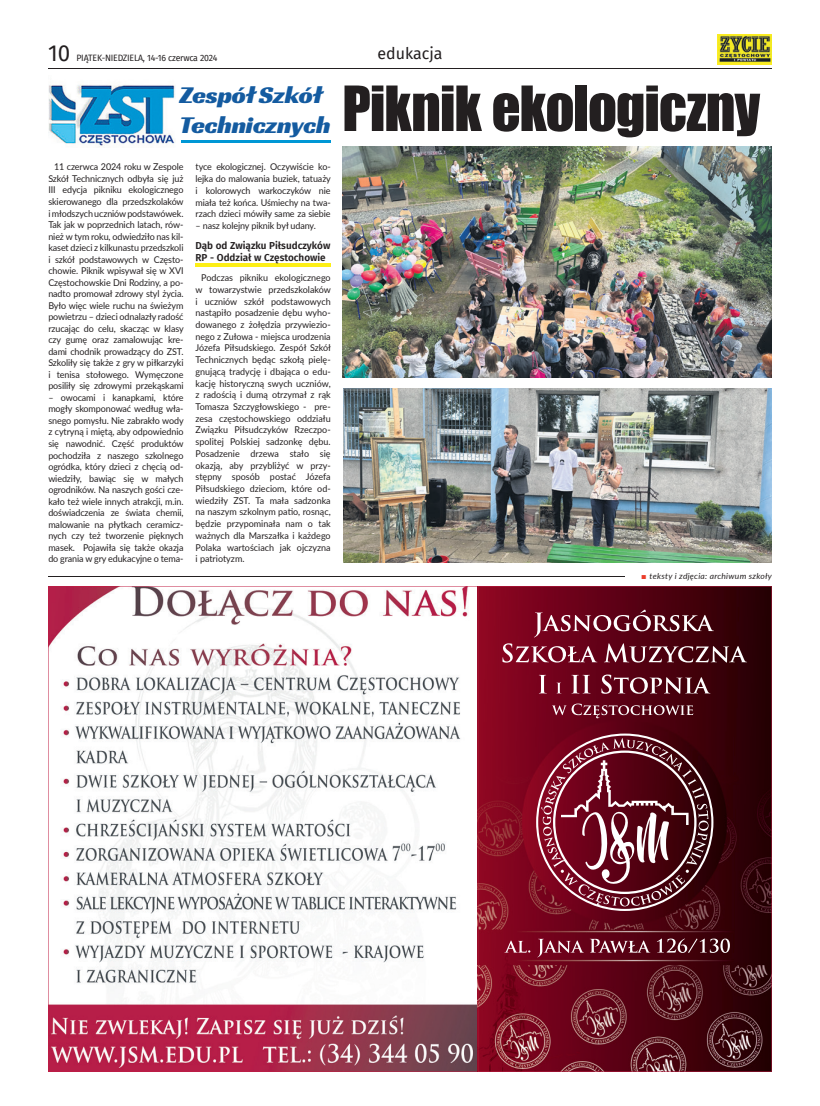
<style>
.page{position:relative;width:820px;height:1106px;background:#fff}
.page>*{position:absolute;margin:0;border:0;box-sizing:border-box;transform-origin:0 0}
.t1{font:57.5px "Impact";letter-spacing:-.02em;color:#231f20}
.t2{font:25px/30px "Racing Sans One";letter-spacing:-.01em;color:#145ba0}
.t3{font:23px "Fira Sans";color:#231f20}
.t4{font:16px "Fira Sans";color:#231f20}
.t5{font:600 10.1px/11.7px "Fira Sans";color:#231f20}
.t6{font:9.4px/11.5px "Lato";letter-spacing:-.01em;color:#231f20;text-align:justify;scale:.96 1}
.t7{font:9px "Fira Sans";letter-spacing:-.025em;color:#231f20}
.t8{font:italic 8.1px "Lato";letter-spacing:.03em;color:#231f20;scale:1.05 1}
.s1{font-family:"Arial";font-style:normal;font-size:8.6px;color:#eb3d2b}
</style>
<div class="page">
<hr style="left:48px;top:68px;width:723px;height:1px;background:#231f20">
<div style="left:717px;top:34px;width:54px;height:30px;background:#fcec22"></div>
<img style="left:718px;top:35px;width:53px;height:28px">
<svg style="left:48px;top:586px;width:429px;height:485px"></svg>
<svg style="left:477px;top:586px;width:294px;height:485px;background:#6a1928"></svg>
<svg style="left:73px;top:586px;width:35px;height:1px"></svg>
<hr style="left:48px;top:576px;width:576px;height:1px;background:#231f20">
<img style="left:48px;top:84px;width:127px;height:64px">
<hr style="left:181px;top:140px;width:149px;height:3px;background:#0097d5">
<hr style="left:195px;top:264px;width:135px;height:3px;background:#fdef15">
<img style="left:342px;top:147px;width:429px;height:230px">
<img style="left:343px;top:388px;width:428px;height:174px">
<h3 class="t3" style="left:48px;top:36px;width:24px">10</h3>
<p class="t7" style="left:76px;top:51px;width:142px">PIĄTEK-NIEDZIELA, 14-16 czerwca 2024</p>
<h3 class="t4" style="left:377px;top:41px;width:67px">edukacja</h3>
<h2 class="t2" style="left:179px;top:79px;width:152px">Zespół Szkół<br>Technicznych</h2>
<h1 class="t1" style="left:342px;top:64px;width:419px">Piknik ekologiczny</h1>
<p class="t6" style="left:48px;top:161px;width:142px;text-align:center">11 czerwca 2024 roku w Zespole Szkół Technicznych odbyła się już III edycja pikniku ekologicznego skierowanego dla przedszkolaków i młodszych uczniów podstawówek.<br>Tak jak w poprzednich latach, rów&shy;nież w tym roku, odwiedziło nas kil&shy;kaset dzieci z kilkunastu przedszkoli i szkół podstawowych w Często&shy;chowie. Piknik wpisywał się w XVI Częstochowskie Dni Rodziny, a po&shy;nadto promował zdrowy styl życia.<br>Było więc wiele ruchu na świeżym powietrzu – dzieci odnalazły radość rzucając do celu, skacząc w klasy czy gumę oraz zamalowując kre&shy;dami chodnik prowadzący do ZST.<br>Szkoliły się także z gry w piłkarzyki i tenisa stołowego. Wymęczone posiliły się zdrowymi przekąskami</p>
<p class="t6" style="left:48px;top:391px;width:142px">– owocami i kanapkami, które mogły skomponować według wła&shy;snego pomysłu. Nie zabrakło wody z cytryną i miętą, aby odpowiednio się nawodnić. Część produktów pochodziła z naszego szkolnego ogródka, który dzieci z chęcią od&shy;wiedziły, bawiąc się w małych ogrodników. Na naszych gości cze&shy;kało też wiele innych atrakcji, m.in. doświadczenia ze świata chemii, malowanie na płytkach ceramicz&shy;nych czy też tworzenie pięknych masek. Pojawiła się także okazja do grania w gry edukacyjne o tema-</p>
<p class="t6" style="left:195px;top:161px;width:142px">tyce ekologicznej. Oczywiście ko&shy;lejka do malowania buziek, tatuaży i kolorowych warkoczyków nie miała też końca. Uśmiechy na twa&shy;rzach dzieci mówiły same za siebie</p>
<p class="t6" style="left:195px;top:219px;width:127px">– nasz kolejny piknik był udany.</p>
<p class="t5" style="left:195px;top:239px;width:136px">Dąb od Związku Piłsudczyków<br>RP - Oddział w Częstochowie</p>
<p class="t6" style="left:195px;top:271px;width:142px;text-indent:6px">Podczas pikniku ekologicznego w towarzystwie przedszkolaków i uczniów szkół podstawowych nastąpiło posadzenie dębu wyho&shy;dowanego z żołędzia przywiezio&shy;nego z Zułowa - miejsca urodzenia Józefa Piłsudskiego. Zespół Szkół Technicznych będąc szkołą pielę&shy;gnującą tradycję i dbająca o edu&shy;kację historyczną swych uczniów, z radością i dumą otrzymał z rąk Tomasza Szczygłowskiego - pre&shy;zesa częstochowskiego oddziału Związku Piłsudczyków Rzeczpo&shy;spolitej Polskiej sadzonkę dębu.<br>Posadzenie drzewa stało się okazją, aby przybliżyć w przy&shy;stępny sposób postać Józefa Piłsudskiego dzieciom, które od&shy;wiedziły ZST. Ta mała sadzonka na naszym szkolnym patio, rosnąc, będzie przypominała nam o tak ważnych dla Marszałka i każdego Polaka wartościach jak ojczyzna i patriotyzm.</p>
<p class="t8" style="left:641px;top:570px;width:126px"><span class="s1">■</span> teksty i zdjęcia: archiwum szkoły</p>
</div>
